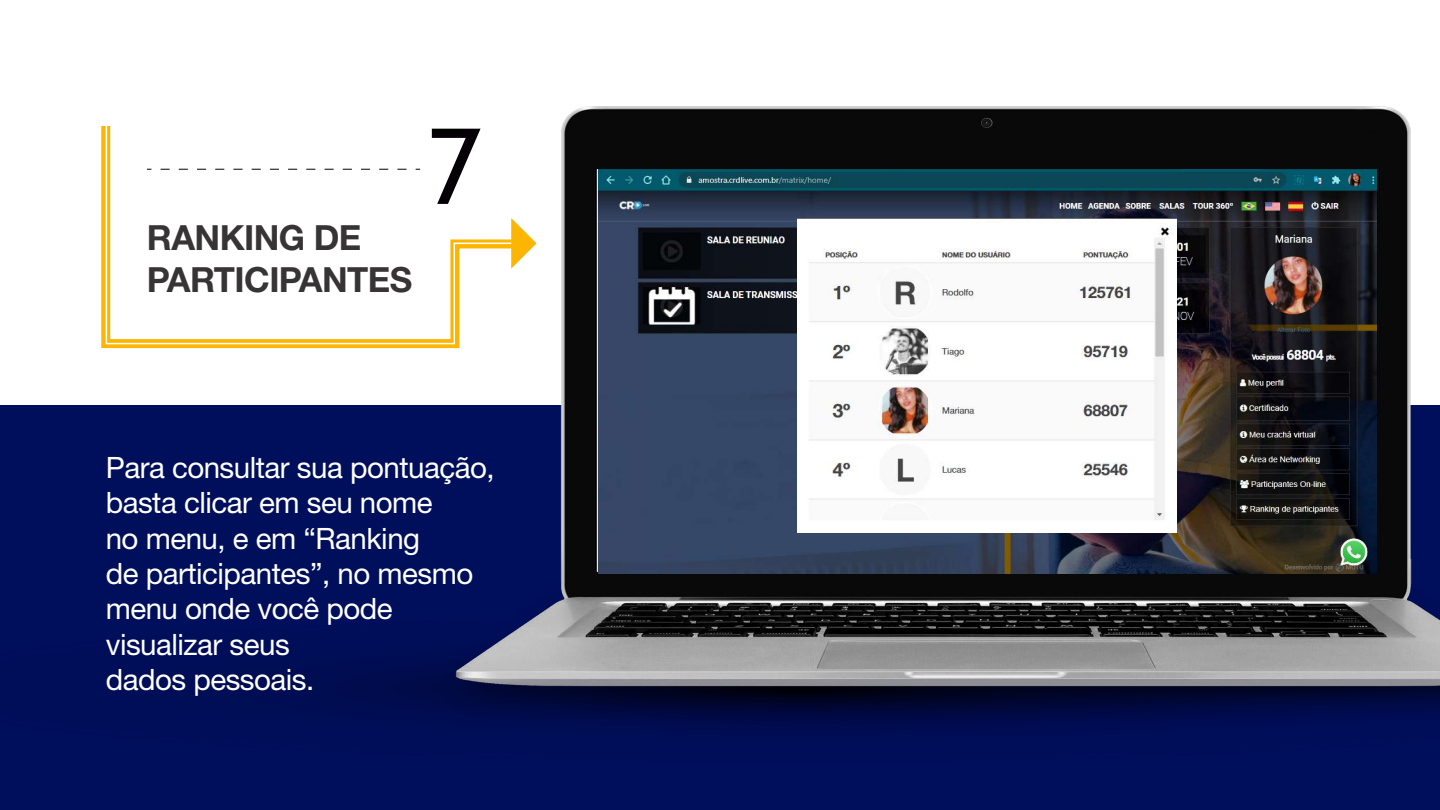
<style>
.page{position:relative;width:1440px;height:810px;background:#fff}
.page>*{position:absolute;margin:0;border:0;box-sizing:border-box;transform-origin:0 0}
.t1{font:107.48px "Cabin";color:#040006}
.t2{font:700 34.72px/41.6px "Helvetica Neue";letter-spacing:-.015em;color:#373435}
.t3{font:29.47px/35.4px "Helvetica Neue";letter-spacing:-.015em;color:#fff}
</style>
<div class="page">
<div style="left:0;top:405px;width:1440px;height:405px;background:#000f5b"></div>
<div style="left:458px;top:608px;width:982px;height:132px;background:#000d55"></div>
<img style="left:443px;top:106px;width:997px;height:614px">
<svg style="left:101px;top:117px;width:420px;height:236px"></svg>
<svg style="left:105px;top:125px;width:409px;height:220px"></svg>
<svg style="left:511px;top:218px;width:26px;height:51px"></svg>
<img style="left:599px;top:169px;width:777px;height:405px">
<div style="left:583px;top:134px;width:805px;height:35px;background:#090909"></div>
<img style="left:798px;top:218px;width:379px;height:314px">
<p class="t2" style="left:147px;top:218px;width:267px">RANKING DE<br>PARTICIPANTES</p>
<h1 class="t1" style="left:428px;top:100px;width:55px">7</h1>
<p class="t3" style="left:106px;top:451px;width:390px">Para consultar sua pontuação, basta clicar em seu nome<br>no menu, e em “Ranking<br>de participantes”, no mesmo menu onde você pode visualizar seus<br>dados pessoais.</p>
</div>
